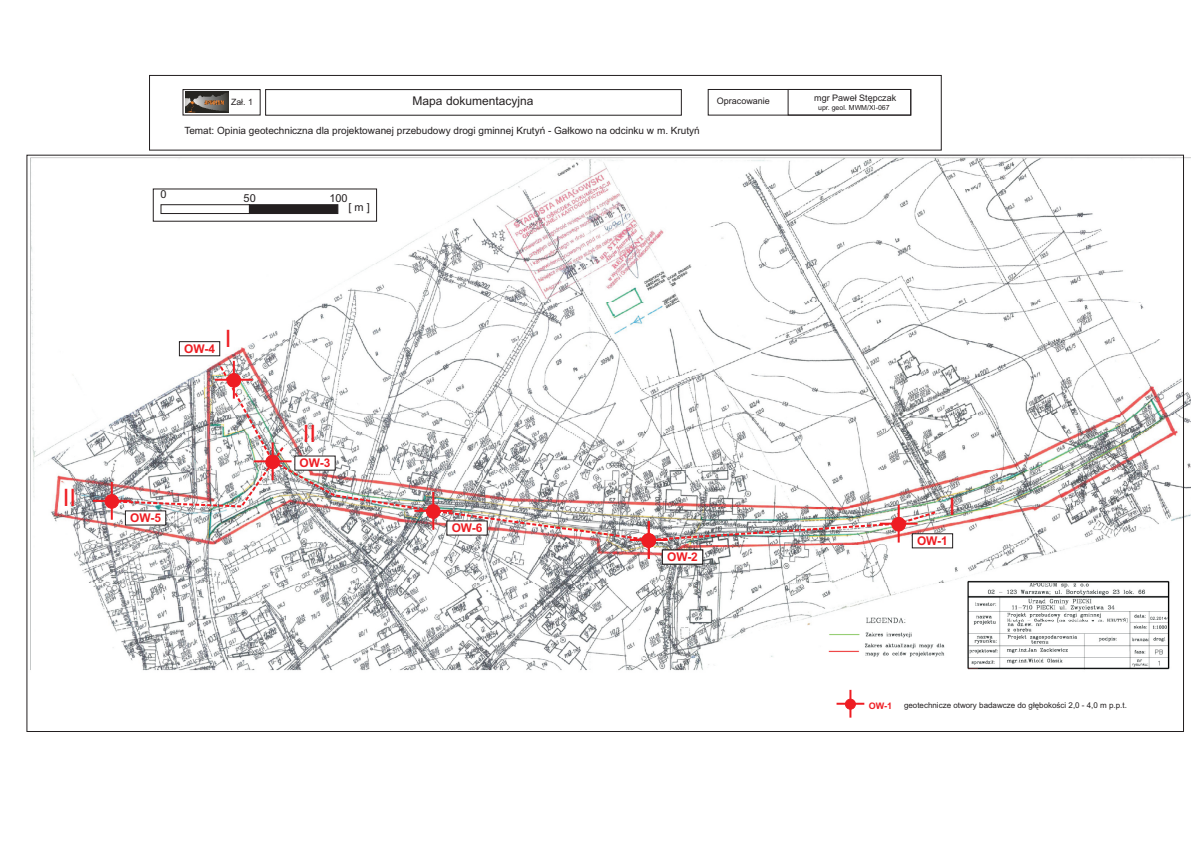
<style>
.page{position:relative;width:1191px;height:842px;background:#fff}
.page>*{position:absolute;margin:0;border:0;box-sizing:border-box;transform-origin:0 0}
.t1{font:24px "Arial";color:#ee1d23}
.t2{font:700 12px "Arial";color:#ee1d23}
.t3{font:12px "Arial";color:#231f20}
.t4{font:11px "Arial";color:#231f20}
.t5{font:10px "Arial";color:#231f20}
.t6{font:9px "Arial";color:#231f20}
.t7{font:700 9px "Arial";color:#ee1d23}
.t8{font:8.7px "Arial";color:#231f20}
.t9{font:8px "Arial";color:#231f20}
.t10{font:7px "Arial";color:#231f20}
</style>
<div class="page">
<img style="left:26px;top:133px;width:1165px;height:562px">
<hr style="left:849px;top:690px;width:2px;height:28px;background:#ee1d23">
<hr style="left:836px;top:703px;width:28px;height:2px;background:#ee1d23">
<div style="left:845px;top:699px;width:11px;height:11px;background:#ee1d23;border:1px solid #ee1d23;border-radius:50%"></div>
<hr style="left:897px;top:505px;width:2px;height:38px;background:#ee1d23">
<svg style="left:912px;top:533px;width:40px;height:15px"></svg>
<img style="left:358px;top:100px;width:397px;height:16px">
<svg style="left:265px;top:89px;width:416px;height:26px"></svg>
<div style="left:183px;top:89px;width:77px;height:26px;border:1px solid #231f20"></div>
<div style="left:708px;top:89px;width:203px;height:26px;border:1px solid #231f20"></div>
<img style="left:185px;top:91px;width:43px;height:21px">
<div style="left:788px;top:89px;width:123px;height:26px;border:1px solid #231f20"></div>
<div style="left:149px;top:75px;width:792px;height:75px;border:1px solid #231f20"></div>
<svg style="left:153px;top:189px;width:224px;height:32px"></svg>
<hr style="left:648px;top:521px;width:2px;height:38px;background:#ee1d23">
<div style="left:641px;top:533px;width:15px;height:15px;background:#ee1d23;border:1px solid #ee1d23;border-radius:50%"></div>
<svg style="left:662px;top:550px;width:41px;height:14px"></svg>
<hr style="left:215px;top:379px;width:38px;height:2px;background:#ee1d23">
<svg style="left:179px;top:341px;width:41px;height:15px"></svg>
<svg style="left:216px;top:361px;width:721px;height:181px"></svg>
<img style="left:93px;top:445px;width:192px;height:80px">
<p class="t1" style="left:63px;top:488px;width:15px">II</p>
<p class="t8" style="left:231px;top:98px;width:23px">Za³. 1</p>
<p class="t3" style="left:412px;top:97px;width:122px">Mapa dokumentacyjna</p>
<p class="t6" style="left:717px;top:98px;width:55px">Opracowanie</p>
<p class="t6" style="left:814px;top:95px;width:84px">mgr Pawe³ Stêpczak</p>
<p class="t10" style="left:818px;top:104px;width:73px">upr. geol. MWM/XI-067</p>
<p class="t5" style="left:184px;top:127px;width:517px">Temat: Opinia geotechniczna dla projektowanej przebudowy drogi gminnej Krutyñ - Ga³kowo na odcinku w m. Krutyñ</p>
<p class="t4" style="left:160px;top:190px;width:8px">0</p>
<p class="t4" style="left:244px;top:194px;width:14px">50</p>
<p class="t4" style="left:329px;top:194px;width:20px">100</p>
<p class="t4" style="left:348px;top:203px;width:23px">[ m ]</p>
<p class="t2" style="left:184px;top:344px;width:32px">OW-4</p>
<p class="t1" style="left:225px;top:330px;width:8px">I</p>
<p class="t2" style="left:130px;top:513px;width:32px">OW-5</p>
<p class="t1" style="left:303px;top:424px;width:15px">II</p>
<p class="t2" style="left:300px;top:459px;width:32px">OW-3</p>
<p class="t2" style="left:452px;top:524px;width:32px">OW-6</p>
<p class="t2" style="left:667px;top:553px;width:32px">OW-2</p>
<p class="t1" style="left:949px;top:498px;width:8px">I</p>
<p class="t2" style="left:917px;top:536px;width:32px">OW-1</p>
<p class="t7" style="left:868px;top:702px;width:25px">OW-1</p>
<p class="t9" style="left:904px;top:702px;width:224px">geotechnicze otwory badawcze do g³êbokoœci 2,0 - 4,0 m p.p.t.</p>
</div>
